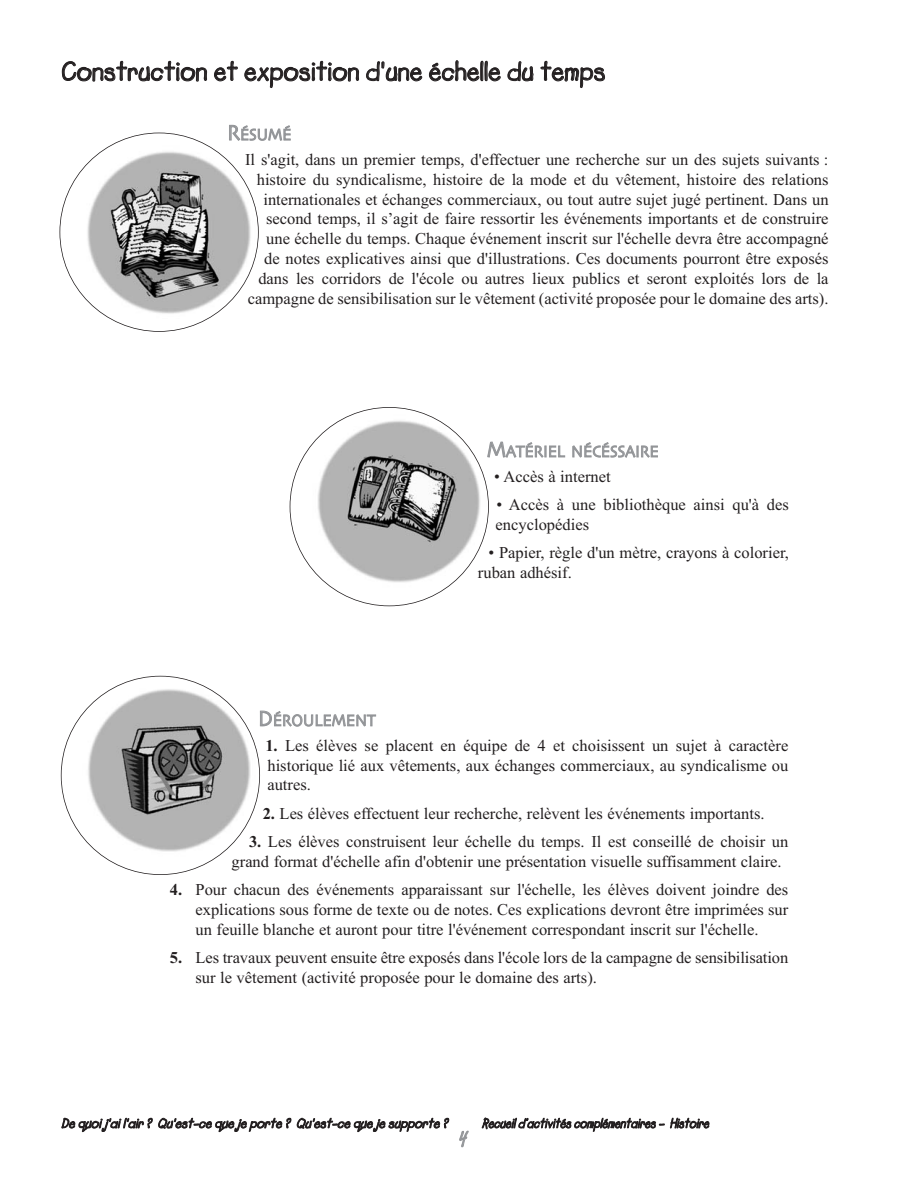
<style>
.page{position:relative;width:918px;height:1188px;background:#fff}
.page>*{position:absolute;margin:0;border:0;box-sizing:border-box;transform-origin:0 0}
.t1{font:700 27px "Lemonade ICG";color:#231f20}
.t2{font:italic 700 21px "Lemonade ICG";color:#939598}
.t3{font:16.8px "Skia";letter-spacing:-.005em;color:#939598;scale:.9 1}
.t4{font:16.5px/19.8px "Times New Roman";color:#231f20}
.t5{font:italic 700 13.5px "Lemonade ICG";color:#231f20}
.t6{font:italic 700 13.5px "Lemonade ICG";color:#231f20;scale:.9 1}
.s1{font-size:22.5px}
.s2{font-weight:700}
</style>
<div class="page">
<img style="left:76px;top:141px;width:181px;height:185px">
<img style="left:307px;top:409px;width:180px;height:182px">
<img style="left:82px;top:684px;width:174px;height:173px">
<h1 class="t1" style="left:61px;top:61px;width:546px">Construction et exposition d'une échelle du temps</h1>
<p class="t3" style="left:227px;top:128px;width:73px"><span class="s1">R</span>ÉSUMÉ</p>
<p class="t4" style="left:245px;top:151px;width:585px;text-align:right">Il s'agit, dans un premier temps, d'effectuer une recherche sur un des sujets suivants : histoire du syndicalisme, histoire de la mode et du vêtement, histoire des relations internationales et échanges commerciaux, ou tout autre sujet jugé pertinent. Dans un second temps, il s’agit de faire ressortir les événements importants et de construire une échelle du temps. Chaque événement inscrit sur l'échelle devra être accompagné<br>de notes explicatives ainsi que d'illustrations. Ces documents pourront être exposés dans les corridors de l'école ou autres lieux publics et seront exploités lors de la campagne de sensibilisation sur le vêtement (activité proposée pour le domaine des arts).</p>
<p class="t3" style="left:487px;top:445px;width:192px"><span class="s1">M</span>ATÉRIEL NÉCÉSSAIRE</p>
<p class="t4" style="left:494px;top:468px;width:118px">• Accès à internet</p>
<p class="t4" style="left:496px;top:496px;width:295px">• Accès à une bibliothèque ainsi qu'à des encyclopédies</p>
<p class="t4" style="left:478px;top:544px;width:313px;text-indent:11px">• Papier, règle d'un mètre, crayons à colorier, ruban adhésif.</p>
<p class="t3" style="left:258px;top:714px;width:132px"><span class="s1">D</span>ÉROULEMENT</p>
<p class="t4" style="left:265px;top:737px;width:525px;text-align:justify"><span class="s2">1.</span> Les élèves se placent en équipe de 4 et choisissent un sujet à caractère historique lié aux vêtements, aux échanges commerciaux, au syndicalisme ou autres.</p>
<p class="t4" style="left:263px;top:805px;width:503px"><span class="s2">2.</span> Les élèves effectuent leur recherche, relèvent les événements importants.</p>
<p class="t4" style="left:232px;top:833px;width:558px;text-indent:17px"><span class="s2">3.</span> Les élèves construisent leur échelle du temps. Il est conseillé de choisir un grand format d'échelle afin d'obtenir une présentation visuelle suffisamment claire.</p>
<p class="t4" style="left:195px;top:881px;width:594px;text-align:justify;text-indent:-26px"><span class="s2">4.</span> Pour chacun des événements apparaissant sur l'échelle, les élèves doivent joindre des explications sous forme de texte ou de notes. Ces explications devront être imprimées sur un feuille blanche et auront pour titre l'événement correspondant inscrit sur l'échelle.</p>
<p class="t4" style="left:195px;top:949px;width:594px;text-indent:-26px"><span class="s2">5.</span> Les travaux peuvent ensuite être exposés dans l'école lors de la campagne de sensibilisation sur le vêtement (activité proposée pour le domaine des arts).</p>
<p class="t5" style="left:61px;top:1118px;width:391px">De quoij 'ail'air ? Qu'est-ce que je porte ? Qu'est-ce que je supporte ?</p>
<p class="t6" style="left:482px;top:1118px;width:256px">Recueild’activités complémentaires – Histoire</p>
<p class="t2" style="left:457px;top:1131px;width:16px">4</p>
</div>
